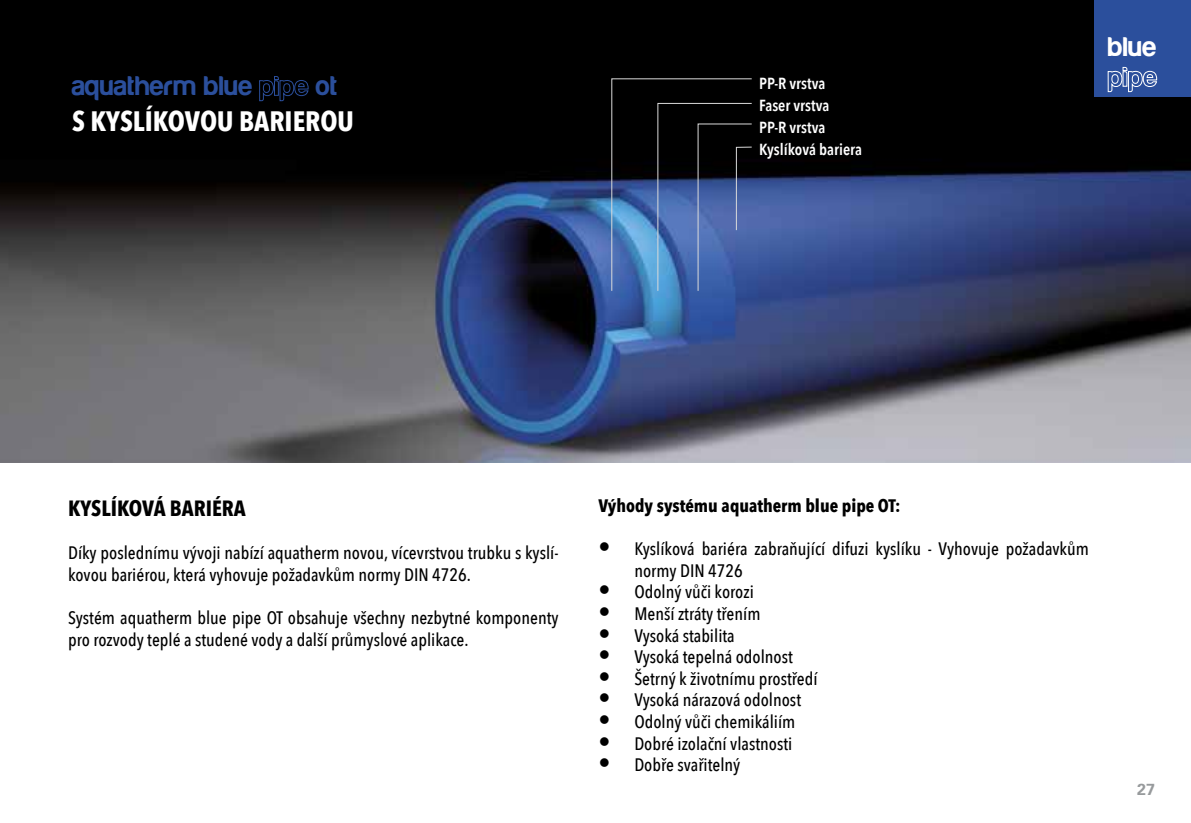
<style>
.page{position:relative;width:1191px;height:823px;background:#fff}
.page>*{position:absolute;margin:0;border:0;box-sizing:border-box;transform-origin:0 0}
.t1{font:700 28px "Avenir Next Condensed";color:#fff}
.t2{font:28px "aquafont";color:#2b4f9c}
.t3{font:28px "aquafont";color:#fff}
.t4{font:700 22px "Avenir Next Condensed";color:#000}
.t5{font:500 18px/21.6px "Avenir Next Condensed";color:#000}
.t6{font:700 18px "Avenir Next Condensed";color:#000}
.t7{font:600 16px/22px "Avenir Next Condensed";color:#fff}
.t8{font:700 16px "Univers LT";color:#979a9c}
.s1{font-size:24px}
</style>
<div class="page">
<img style="left:0;top:0;width:1191px;height:462px">
<svg style="left:611px;top:78px;width:141px;height:213px;background:#2b4061"></svg>
<svg style="left:259px;top:75px;width:50px;height:27px"></svg>
<div style="left:1094px;top:0;width:97px;height:96px;background:#2b4f9c"></div>
<svg style="left:1107px;top:67px;width:50px;height:25px"></svg>
<h1 class="t2" style="left:72px;top:71px;width:182px">aquatherm blue</h1>
<h1 class="t2" style="left:316px;top:71px;width:23px">ot</h1>
<h1 class="t1" style="left:72px;top:104px;width:283px">S KYSLÍKOVOU BARIEROU</h1>
<p class="t7" style="left:759px;top:72px;width:104px">PP-R vrstva<br>Faser vrstva<br>PP-R vrstva<br>Kyslíková bariera</p>
<h1 class="t3" style="left:1108px;top:32px;width:50px">blue</h1>
<p class="t4" style="left:68px;top:494px;width:179px">KYSLÍKOVÁ BARIÉRA</p>
<p class="t5" style="left:68px;top:542px;width:492px">Díky poslednímu vývoji nabízí aquatherm novou, vícevrstvou trubku s kyslí&shy;kovou bariérou, která vyhovuje požadavkům normy DIN 4726.</p>
<p class="t5" style="left:68px;top:606px;width:492px">Systém aquatherm blue pipe OT obsahuje všechny nezbytné komponenty pro rozvody teplé a studené vody a další průmyslové aplikace.</p>
<p class="t6" style="left:598px;top:494px;width:304px">Výhody systému aquatherm blue pipe OT:</p>
<p class="t5" style="left:634px;top:537px;width:456px;text-indent:-36px"><span class="s1">•</span> Kyslíková bariéra zabraňující difuzi kyslíku - Vyhovuje požadavkům normy DIN 4726</p>
<p class="t5" style="left:598px;top:580px;width:157px"><span class="s1">•</span> Odolný vůči korozi</p>
<p class="t5" style="left:598px;top:602px;width:164px"><span class="s1">•</span> Menší ztráty třením</p>
<p class="t5" style="left:598px;top:624px;width:138px"><span class="s1">•</span> Vysoká stabilita</p>
<p class="t5" style="left:598px;top:645px;width:196px"><span class="s1">•</span> Vysoká tepelná odolnost</p>
<p class="t5" style="left:598px;top:667px;width:221px"><span class="s1">•</span> Šetrný k životnímu prostředí</p>
<p class="t5" style="left:598px;top:688px;width:204px"><span class="s1">•</span> Vysoká nárazová odolnost</p>
<p class="t5" style="left:598px;top:710px;width:198px"><span class="s1">•</span> Odolný vůči chemikáliím</p>
<p class="t5" style="left:598px;top:732px;width:195px"><span class="s1">•</span> Dobré izolační vlastnosti</p>
<p class="t5" style="left:598px;top:753px;width:144px"><span class="s1">•</span> Dobře svařitelný</p>
<p class="t8" style="left:1137px;top:779px;width:19px">27</p>
</div>
